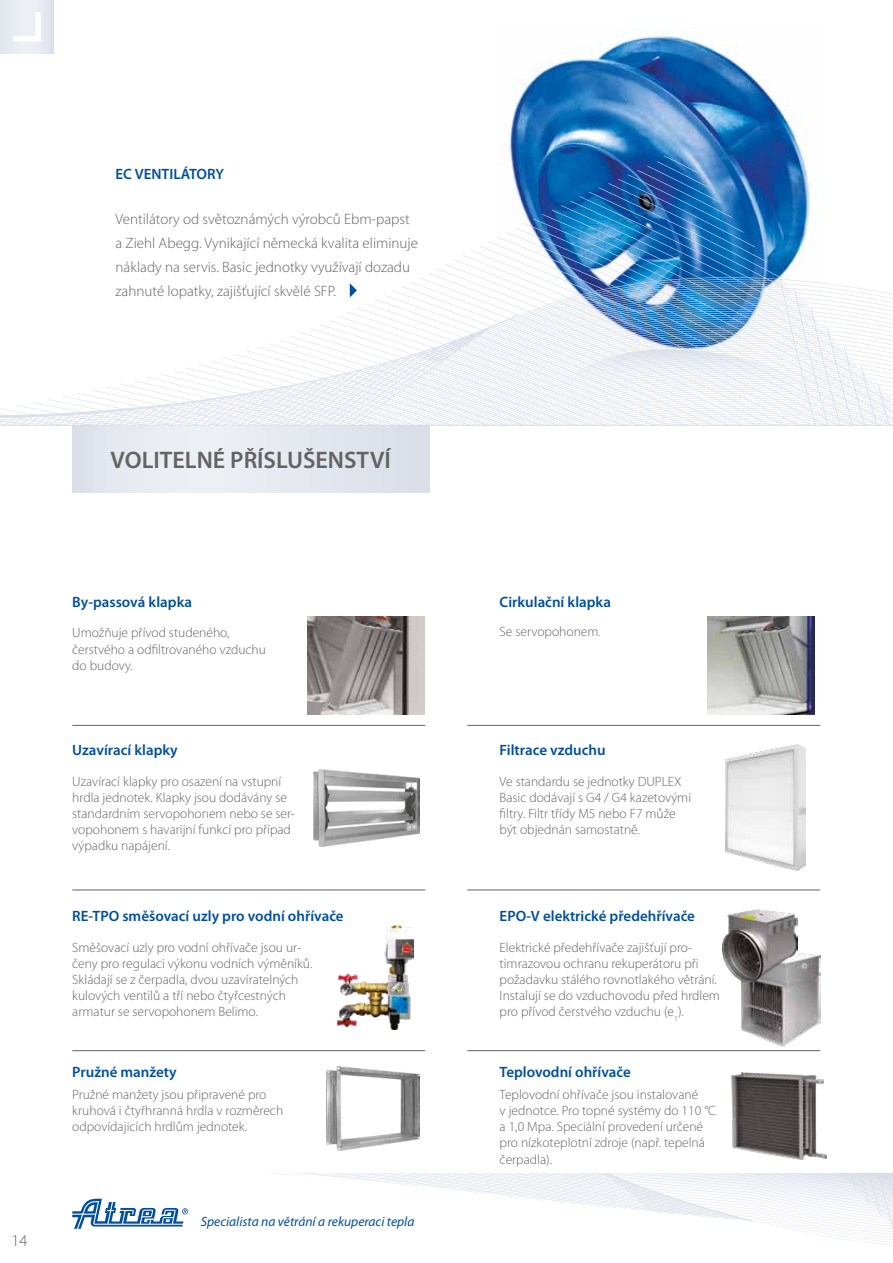
<style>
.page{position:relative;width:893px;height:1263px;background:#fff}
.page>*{position:absolute;margin:0;border:0;box-sizing:border-box;transform-origin:0 0}
.t1{font:600 24px "Myriad Pro";color:#646363}
.t2{font:300 16.5px "Myriad Pro";color:#646363}
.t3{font:600 15px "Myriad Pro";color:#004f9f}
.t4{font:300 15px/24px "Myriad Pro";color:#646363}
.t5{font:300 13.5px/16.2px "Myriad Pro";color:#646363}
.t6{font:italic 13.5px "Myriad Pro";color:#004f9f}
.s1{font-size:12px}
</style>
<div class="page">
<img style="left:507px;top:29px;width:298px;height:126px">
<svg style="left:72px;top:1174px;width:821px;height:72px"></svg>
<div style="left:0;top:0;width:54px;height:54px;background:#e6eaf0"></div>
<svg style="left:13px;top:12px;width:28px;height:29px"></svg>
<img style="left:731px;top:1072px;width:95px;height:88px">
<div style="left:72px;top:425px;width:357px;height:68px;background:#e5e9ef"></div>
<hr style="left:467px;top:725px;width:353px;height:1px;background:#646363">
<hr style="left:72px;top:725px;width:353px;height:1px;background:#646363">
<hr style="left:467px;top:890px;width:353px;height:1px;background:#646363">
<hr style="left:72px;top:890px;width:353px;height:1px;background:#646363">
<hr style="left:467px;top:1050px;width:353px;height:1px;background:#646363">
<hr style="left:72px;top:1050px;width:353px;height:1px;background:#646363">
<img style="left:313px;top:770px;width:106px;height:77px">
<img style="left:307px;top:617px;width:117px;height:97px">
<img style="left:326px;top:1066px;width:94px;height:85px">
<img style="left:338px;top:926px;width:76px;height:104px">
<img style="left:726px;top:744px;width:80px;height:126px">
<img style="left:742px;top:951px;width:78px;height:95px">
<svg style="left:0;top:155px;width:893px;height:286px"></svg>
<svg style="left:0;top:315px;width:517px;height:105px"></svg>
<img style="left:722px;top:909px;width:75px;height:72px">
<img style="left:708px;top:617px;width:106px;height:97px">
<p class="t3" style="left:116px;top:165px;width:110px">EC VENTILÁTORY</p>
<p class="t4" style="left:116px;top:207px;width:304px">Ventilátory od světoznámých výrobců Ebm-papst a Ziehl Abegg. Vynikající německá kvalita eliminuje náklady na servis. Basic jednotky využívají dozadu zahnuté lopatky, zajišťující skvělé SFP.</p>
<h1 class="t1" style="left:111px;top:447px;width:282px">VOLITELNÉ PŘÍSLUŠENSTVÍ</h1>
<p class="t2" style="left:12px;top:1231px;width:18px">14</p>
<p class="t3" style="left:72px;top:593px;width:121px">By-passová klapka</p>
<p class="t3" style="left:500px;top:593px;width:113px">Cirkulační klapka</p>
<p class="t5" style="left:72px;top:625px;width:195px">Umožňuje přívod studeného, čerstvého a odfiltrovaného vzduchu do budovy.</p>
<p class="t3" style="left:72px;top:742px;width:107px">Uzavírací klapky</p>
<p class="t5" style="left:72px;top:773px;width:224px">Uzavírací klapky pro osazení na vstupní hrdla jednotek. Klapky jsou dodávány se standardním servopohonem nebo se ser&shy;vopohonem s havarijní funkcí pro případ výpadku napájení.</p>
<p class="t3" style="left:72px;top:908px;width:273px">RE-TPO směšovací uzly pro vodní ohřívače</p>
<p class="t5" style="left:72px;top:939px;width:242px">Směšovací uzly pro vodní ohřívače jsou ur&shy;čeny pro regulaci výkonu vodních výměníků.<br>Skládají se z čerpadla, dvou uzavíratelných kulových ventilů a tří nebo čtyřcestných armatur se servopohonem Belimo.</p>
<p class="t3" style="left:72px;top:1064px;width:106px">Pružné manžety</p>
<p class="t5" style="left:72px;top:1086px;width:212px">Pružné manžety jsou připravené pro kruhová i čtyřhranná hrdla v rozměrech odpovídajicích hrdlům jednotek.</p>
<p class="t6" style="left:201px;top:1214px;width:215px">Specialista na větrání a rekuperaci tepla</p>
<p class="t5" style="left:500px;top:624px;width:102px">Se servopohonem<span class="s1">.</span></p>
<p class="t3" style="left:500px;top:742px;width:107px">Filtrace vzduchu</p>
<p class="t5" style="left:500px;top:773px;width:193px">Ve standardu se jednotky DUPLEX<br>Basic dodávají s G4 / G4 kazetovými filtry. Filtr třídy M5 nebo F7 může být objednán samostatně.</p>
<p class="t3" style="left:500px;top:908px;width:197px">EPO-V elektrické předehřívače</p>
<p class="t5" style="left:500px;top:939px;width:222px">Elektrické předehřívače zajišťují pro&shy;timrazovou ochranu rekuperátoru při požadavku stálého rovnotlakého větrání.<br>Instalují se do vzduchovodu před hrdlem pro přívod čerstvého vzduchu (e<sub>1</sub>).</p>
<p class="t3" style="left:500px;top:1064px;width:133px">Teplovodní ohřívače</p>
<p class="t5" style="left:500px;top:1086px;width:218px">Teplovodní ohřívače jsou instalované<br>v jednotce. Pro topné systémy do 110 °C a 1,0 Mpa. Speciální provedení určené pro nízkoteplotní zdroje (např. tepelná čerpadla).</p>
</div>
